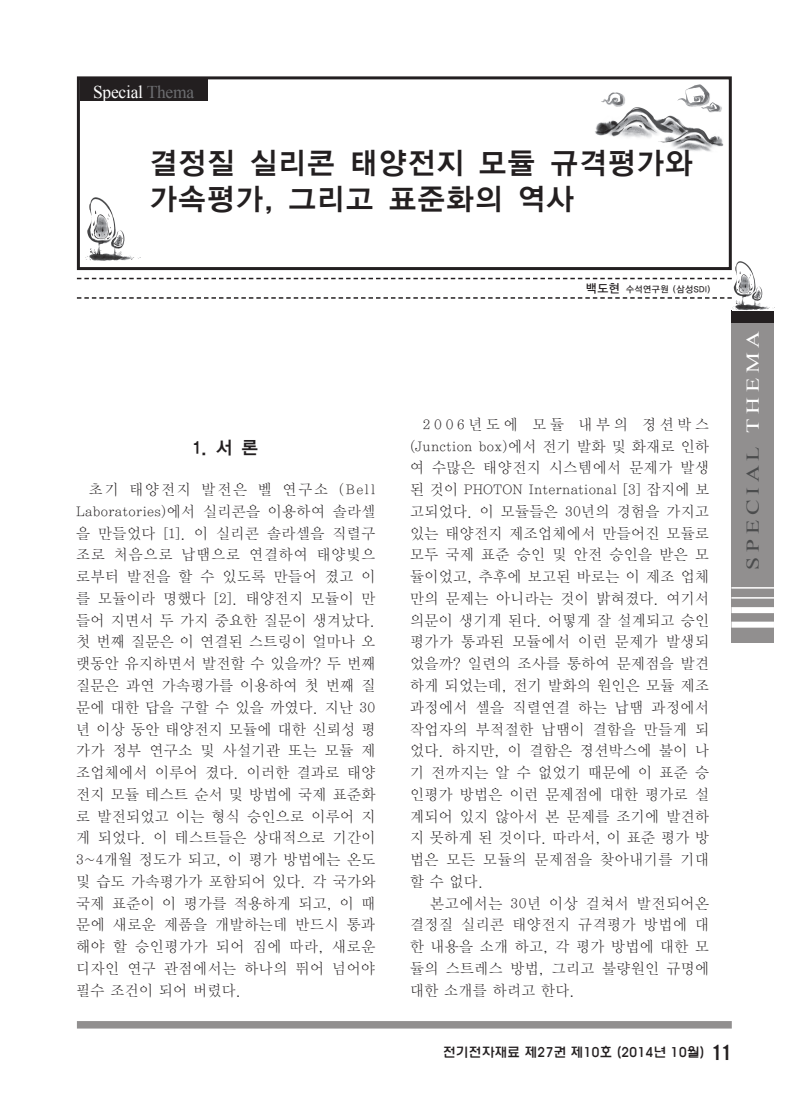
<style>
.page{position:relative;width:808px;height:1106px;background:#fff}
.page>*{position:absolute;margin:0;border:0;box-sizing:border-box;transform-origin:0 0}
.t1{font:30px/36px "YDIYGO140 KSCPC EUC H";letter-spacing:-.015em;color:#231f20}
.t2{font:18px "Times New Roman";letter-spacing:.2em;color:#4b4c4d;scale:1.3 1}
.t3{font:18px "Times New Roman";letter-spacing:-.015em;color:#fff}
.t4{font:18px "YDIYGO140 KSCPC EUC H";color:#231f20}
.t5{font:15px/21.8px "YDIY Mj O110 KSCPC EUC H";letter-spacing:-.005em;color:#231f20;text-align:justify}
.t6{font:13.5px "H Ywul M";letter-spacing:-.015em;color:#231f20}
.t7{font:9px "YDIYGO130 KSCPC EUC H";letter-spacing:-.015em;color:#231f20}
.s1{color:#6c6d70}
.s2{font-size:12px}
.s3{color:#fff}
.s4{font-family:"H2 hdr M";font-size:18px}
</style>
<div class="page">
<div style="left:77px;top:1021px;width:655px;height:7px;background:#918f8f"></div>
<img style="left:595px;top:85px;width:128px;height:67px">
<img style="left:85px;top:198px;width:55px;height:63px">
<div style="left:731px;top:310px;width:43px;height:13px;background:#231f20"></div>
<div style="left:731px;top:323px;width:43px;height:319px;background:#918f8f"></div>
<img style="left:732px;top:262px;width:38px;height:48px">
<hr style="left:731px;top:587px;width:43px;height:1px;background:#fff">
<hr style="left:731px;top:597px;width:43px;height:1px;background:#fff">
<div style="left:731px;top:607px;width:43px;height:6px;background:#fff"></div>
<div style="left:731px;top:621px;width:43px;height:6px;background:#fff"></div>
<div style="left:80px;top:79px;width:127px;height:22px;background:#231f20"></div>
<div style="left:77px;top:76px;width:655px;height:194px;border:3px solid #231f20"></div>
<svg style="left:77px;top:278px;width:655px;height:1px"></svg>
<svg style="left:77px;top:297px;width:655px;height:2px"></svg>
<p class="t3" style="left:93px;top:79px;width:102px">Special <span class="s1">Thema</span></p>
<h1 class="t1" style="left:149px;top:145px;width:546px">결정질 실리콘 태양전지 모듈 규격평가와 가속평가, 그리고 표준화의 역사</h1>
<p class="t4" style="left:193px;top:437px;width:67px">1. 서 론</p>
<p class="t5" style="left:76px;top:479px;width:301px;text-indent:13px">초기 태양전지 발전은 벨 연구소 (Bell Laboratories)에서 실리콘을 이용하여 솔라셀 을 만들었다 [1]. 이 실리콘 솔라셀을 직렬구 조로 처음으로 납땜으로 연결하여 태양빛으 로부터 발전을 할 수 있도록 만들어 졌고 이 를 모듈이라 명했다 [2]. 태양전지 모듈이 만 들어 지면서 두 가지 중요한 질문이 생겨났다. 첫 번째 질문은 이 연결된 스트링이 얼마나 오 랫동안 유지하면서 발전할 수 있을까? 두 번째 질문은 과연 가속평가를 이용하여 첫 번째 질 문에 대한 답을 구할 수 있을 까였다. 지난 30 년 이상 동안 태양전지 모듈에 대한 신뢰성 평 가가 정부 연구소 및 사설기관 또는 모듈 제 조업체에서 이루어 졌다. 이러한 결과로 태양 전지 모듈 테스트 순서 및 방법에 국제 표준화 로 발전되었고 이는 형식 승인으로 이루어 지 게 되었다. 이 테스트들은 상대적으로 기간이 3~4개월 정도가 되고, 이 평가 방법에는 온도 및 습도 가속평가가 포함되어 있다. 각 국가와 국제 표준이 이 평가를 적용하게 되고, 이 때 문에 새로운 제품을 개발하는데 반드시 통과 해야 할 승인평가가 되어 짐에 따라, 새로운 디자인 연구 관점에서는 하나의 뛰어 넘어야 필수 조건이 되어 버렸다.</p>
<p class="t7" style="left:586px;top:284px;width:126px"><span class="s2">백도현</span> 수석연구원 (삼성SDI)</p>
<p class="t5" style="left:410px;top:414px;width:301px;text-indent:13px">2006년도에 모듈 내부의 졍션박스 (Junction box)에서 전기 발화 및 화재로 인하 여 수많은 태양전지 시스템에서 문제가 발생 된 것이 PHOTON International [3] 잡지에 보 고되었다. 이 모듈들은 30년의 경험을 가지고 있는 태양전지 제조업체에서 만들어진 모듈로 모두 국제 표준 승인 및 안전 승인을 받은 모 듈이었고, 추후에 보고된 바로는 이 제조 업체 만의 문제는 아니라는 것이 밝혀졌다. 여기서 의문이 생기게 된다. 어떻게 잘 설계되고 승인 평가가 통과된 모듈에서 이런 문제가 발생되 었을까? 일련의 조사를 통하여 문제점을 발견 하게 되었는데, 전기 발화의 원인은 모듈 제조 과정에서 셀을 직렬연결 하는 납땜 과정에서 작업자의 부적절한 납땜이 결함을 만들게 되 었다. 하지만, 이 결함은 졍션박스에 불이 나 기 전까지는 알 수 없었기 때문에 이 표준 승 인평가 방법은 이런 문제점에 대한 평가로 설 계되어 있지 않아서 본 문제를 조기에 발견하 지 못하게 된 것이다. 따라서, 이 표준 평가 방 법은 모든 모듈의 문제점을 찾아내기를 기대 할 수 없다.</p>
<p class="t5" style="left:410px;top:892px;width:301px;text-indent:20px">본고에서는 30년 이상 걸쳐서 발전되어온 결정질 실리콘 태양전지 규격평가 방법에 대 한 내용을 소개 하고, 각 평가 방법에 대한 모 듈의 스트레스 방법, 그리고 불량원인 규명에 대한 소개를 하려고 한다.</p>
<p class="t2" style="left:740px;top:569px;width:185px;rotate:-90deg">SPECIAL <span class="s3">THEMA</span></p>
<p class="t6" style="left:443px;top:1045px;width:291px">전기전자재료 제27권 제10호 (2014년 10월) <span class="s4">11</span></p>
</div>
